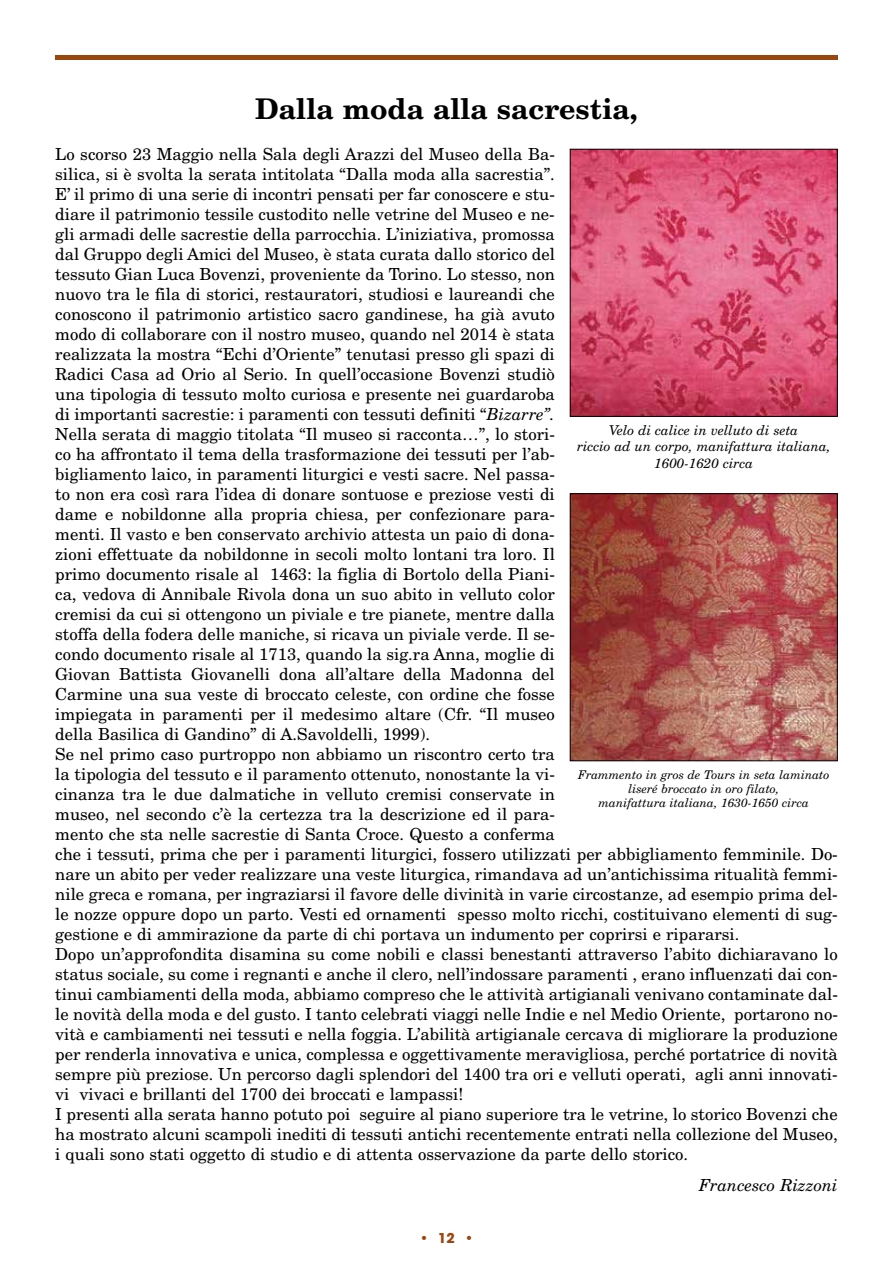
<style>
.page{position:relative;width:893px;height:1263px;background:#fff}
.page>*{position:absolute;margin:0;border:0;box-sizing:border-box;transform-origin:0 0}
.t1{font:700 28.5px "New Century Schlbk";color:#000}
.t2{font:16.65px/20px "New Century Schlbk";color:#000}
.t3{font:italic 16.65px "New Century Schlbk";color:#000}
.t4{font:italic 13.5px/16.2px "New Century Schlbk";color:#000;text-align:center}
.t5{font:700 13.5px "Avant Garde";color:#99460f}
.t6{font:italic 12px/14.4px "New Century Schlbk";color:#000;text-align:center}
.s1{font-style:italic}
</style>
<div class="page">
<div style="left:55px;top:55px;width:783px;height:5px;background:#99460f"></div>
<img style="left:572px;top:151px;width:264px;height:264px">
<div style="left:570px;top:149px;width:268px;height:268px;border:1px solid #000"></div>
<img style="left:572px;top:495px;width:264px;height:264px">
<div style="left:570px;top:493px;width:268px;height:268px;border:1px solid #000"></div>
<h1 class="t1" style="left:255px;top:90px;width:384px">Dalla moda alla sacrestia,</h1>
<p class="t2" style="left:55px;top:144px;width:784px">Lo scorso 23 Maggio nella Sala degli Arazzi del Museo della Ba-<br>silica, si è svolta la serata intitolata “Dalla moda alla sacrestia”.<br>E’ il primo di una serie di incontri pensati per far conoscere e stu-<br>diare il patrimonio tessile custodito nelle vetrine del Museo e ne-<br>gli armadi delle sacrestie della parrocchia. L’iniziativa, promossa<br>dal Gruppo degli Amici del Museo, è stata curata dallo storico del<br>tessuto Gian Luca Bovenzi, proveniente da Torino. Lo stesso, non<br>nuovo tra le fila di storici, restauratori, studiosi e laureandi che<br>conoscono il patrimonio artistico sacro gandinese, ha già avuto<br>modo di collaborare con il nostro museo, quando nel 2014 è stata<br>realizzata la mostra “Echi d’Oriente” tenutasi presso gli spazi di<br>Radici Casa ad Orio al Serio. In quell’occasione Bovenzi studiò<br>una tipologia di tessuto molto curiosa e presente nei guardaroba<br>di importanti sacrestie: i paramenti con tessuti definiti “<span class="s1">Bizarre”.<br></span>Nella serata di maggio titolata “Il museo si racconta…”, lo stori-<br>co ha affrontato il tema della trasformazione dei tessuti per l’ab-<br>bigliamento laico, in paramenti liturgici e vesti sacre. Nel passa-<br>to non era così rara l’idea di donare sontuose e preziose vesti di<br>dame e nobildonne alla propria chiesa, per confezionare para-<br>menti. Il vasto e ben conservato archivio attesta un paio di dona-<br>zioni effettuate da nobildonne in secoli molto lontani tra loro. Il<br>primo documento risale al 1463: la figlia di Bortolo della Piani-<br>ca, vedova di Annibale Rivola dona un suo abito in velluto color<br>cremisi da cui si ottengono un piviale e tre pianete, mentre dalla<br>stoffa della fodera delle maniche, si ricava un piviale verde. Il se-<br>condo documento risale al 1713, quando la sig.ra Anna, moglie di<br>Giovan Battista Giovanelli dona all’altare della Madonna del<br>Carmine una sua veste di broccato celeste, con ordine che fosse<br>impiegata in paramenti per il medesimo altare (Cfr. “Il museo<br>della Basilica di Gandino” di A.Savoldelli, 1999).<br>Se nel primo caso purtroppo non abbiamo un riscontro certo tra<br>la tipologia del tessuto e il paramento ottenuto, nonostante la vi-<br>cinanza tra le due dalmatiche in velluto cremisi conservate in<br>museo, nel secondo c’è la certezza tra la descrizione ed il para-<br>mento che sta nelle sacrestie di Santa Croce. Questo a conferma<br>che i tessuti, prima che per i paramenti liturgici, fossero utilizzati per abbigliamento femminile. Do&shy;nare un abito per veder realizzare una veste liturgica, rimandava ad un’antichissima ritualità femmi&shy;nile greca e romana, per ingraziarsi il favore delle divinità in varie circostanze, ad esempio prima del&shy;le nozze oppure dopo un parto. Vesti ed ornamenti spesso molto ricchi, costituivano elementi di sug&shy;gestione e di ammirazione da parte di chi portava un indumento per coprirsi e ripararsi.<br>Dopo un’approfondita disamina su come nobili e classi benestanti attraverso l’abito dichiaravano lo status sociale, su come i regnanti e anche il clero, nell’indossare paramenti , erano influenzati dai con&shy;tinui cambiamenti della moda, abbiamo compreso che le attività artigianali venivano contaminate dal&shy;le novità della moda e del gusto. I tanto celebrati viaggi nelle Indie e nel Medio Oriente, portarono no&shy;vità e cambiamenti nei tessuti e nella foggia. L’abilità artigianale cercava di migliorare la produzione per renderla innovativa e unica, complessa e oggettivamente meravigliosa, perché portatrice di novità sempre più preziose. Un percorso dagli splendori del 1400 tra ori e velluti operati, agli anni innovati&shy;vi vivaci e brillanti del 1700 dei broccati e lampassi!<br>I presenti alla serata hanno potuto poi seguire al piano superiore tra le vetrine, lo storico Bovenzi che ha mostrato alcuni scampoli inediti di tessuti antichi recentemente entrati nella collezione del Museo, i quali sono stati oggetto di studio e di attenta osservazione da parte dello storico.</p>
<p class="t3" style="left:699px;top:1175px;width:140px">Francesco Rizzoni</p>
<p class="t4" style="left:577px;top:422px;width:255px">Velo di calice in velluto di seta<br>riccio ad un corpo, manifattura italiana,<br>1600-1620 circa</p>
<p class="t6" style="left:578px;top:767px;width:253px">Frammento in gros de Tours in seta laminato liseré broccato in oro filato,<br>manifattura italiana, 1630-1650 circa</p>
<p class="t5" style="left:419px;top:1230px;width:56px">• 12 •</p>
</div>
